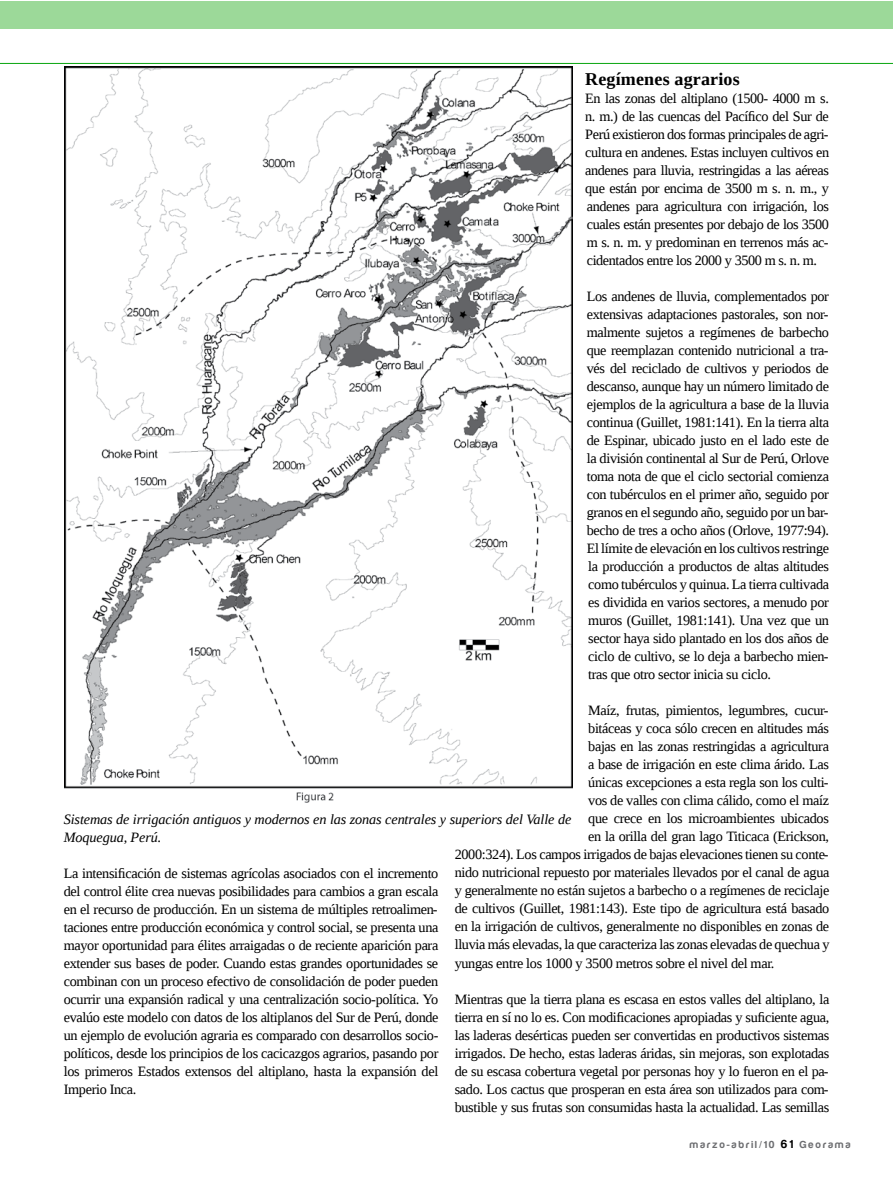
<style>
.page{position:relative;width:893px;height:1187px;background:#fff}
.page>*{position:absolute;margin:0;border:0;box-sizing:border-box;transform-origin:0 0}
.t1{font:700 18px "Liberation Serif";letter-spacing:.01em;color:#000}
.t2{font:14.25px/18px "Liberation Serif";letter-spacing:-.025em;color:#000}
.t3{font:italic 14.25px/18px "Liberation Serif";letter-spacing:-.01em;color:#000}
.t4{font:700 10.5px "Harabara";letter-spacing:.2em;color:#6d6e71}
.s1{font-size:12px;color:#000}
</style>
<div class="page">
<img style="left:64px;top:67px;width:509px;height:735px">
<hr style="left:0;top:63px;width:892px;height:1px;background:#09a60f">
<div style="left:0;top:1px;width:892px;height:28px;background:#9cd999"></div>
<p class="t1" style="left:585px;top:69px;width:156px">Regímenes agrarios</p>
<p class="t2" style="left:585px;top:89px;width:249px">En las zonas del altiplano (1500- 4000 m s. -4#+4L#&amp;,#("$#/0,-/"$#&amp;,(#M"/82/'#&amp;,(#@0)#&amp;,# Perú existieron dos formas principales de agri&shy;cultura en andenes. Estas incluyen cultivos en andenes para lluvia, restringidas a las aéreas que están por encima de 3500 m s. n. m., y andenes para agricultura con irrigación, los cuales están presentes por debajo de los 3500 m s. n. m. y predominan en terrenos más ac&shy;cidentados entre los 2000 y 3500 m s. n. m.</p>
<p class="t2" style="left:587px;top:287px;width:244px;text-align:justify">Los andenes de lluvia, complementados por extensivas adaptaciones pastorales, son nor&shy;malmente sujetos a regímenes de barbecho que reemplazan contenido nutricional a tra&shy;vés del reciclado de cultivos y periodos de descanso, aunque hay un número limitado de ejemplos de la agricultura a base de la lluvia continua (Guillet, 1981:141). En la tierra alta de Espinar, ubicado justo en el lado este de la división continental al Sur de Perú, Orlove toma nota de que el ciclo sectorial comienza con tubérculos en el primer año, seguido por granos en el segundo año, seguido por un bar&shy;becho de tres a ocho años (Orlove, 1977:94).<br>El límite de elevación en los cultivos restringe la producción a productos de altas altitudes como tubérculos y quinua. La tierra cultivada es dividida en varios sectores, a menudo por muros (Guillet, 1981:141). Una vez que un sector haya sido plantado en los dos años de ciclo de cultivo, se lo deja a barbecho mien&shy;tras que otro sector inicia su ciclo.</p>
<p class="t2" style="left:588px;top:701px;width:242px">Maíz, frutas, pimientos, legumbres, cucur-</p>
<p class="t2" style="left:588px;top:719px;width:242px">bitáceas y coca sólo crecen en altitudes más</p>
<p class="t2" style="left:588px;top:737px;width:242px">bajas en las zonas restringidas a agricultura</p>
<p class="t2" style="left:588px;top:755px;width:242px">a base de irrigación en este clima árido. Las</p>
<p class="t2" style="left:588px;top:773px;width:242px">únicas excepciones a esta regla son los culti-</p>
<p class="t2" style="left:588px;top:791px;width:242px">vos de valles con clima cálido, como el maíz</p>
<p class="t2" style="left:588px;top:809px;width:242px">que crece en los microambientes ubicados</p>
<p class="t2" style="left:588px;top:827px;width:242px">en la orilla del gran lago Titicaca (Erickson,</p>
<p class="t2" style="left:455px;top:845px;width:375px">2000:324). Los campos irrigados de bajas elevaciones tienen su conte-</p>
<p class="t2" style="left:455px;top:863px;width:376px">nido nutricional repuesto por materiales llevados por el canal de agua</p>
<p class="t2" style="left:455px;top:881px;width:376px">y generalmente no están sujetos a barbecho o a regímenes de reciclaje</p>
<p class="t2" style="left:455px;top:899px;width:376px">de cultivos (Guillet, 1981:143). Este tipo de agricultura está basado</p>
<p class="t2" style="left:455px;top:917px;width:376px">en la irrigación de cultivos, generalmente no disponibles en zonas de</p>
<p class="t2" style="left:455px;top:935px;width:376px">lluvia más elevadas, la que caracteriza las zonas elevadas de quechua y</p>
<p class="t2" style="left:455px;top:953px;width:321px">yungas entre los 1000 y 3500 metros sobre el nivel del mar.</p>
<p class="t2" style="left:455px;top:989px;width:380px">Mientras que la tierra plana es escasa en estos valles del altiplano, la .%,))"#,-#$8#-'#('#,$4#N'-#+'&amp;%2/"/%'-,$#"9)'9%"&amp;"$#1#$02/%,-.,#"*0":# las laderas desérticas pueden ser convertidas en productivos sistemas irrigados. De hecho, estas laderas áridas, sin mejoras, son explotadas de su escasa cobertura vegetal por personas hoy y lo fueron en el pa&shy;sado. Los cactus que prosperan en esta área son utilizados para com&shy;bustible y sus frutas son consumidas hasta la actualidad. Las semillas</p>
<p class="t3" style="left:64px;top:809px;width:509px">Sistemas de irrigación antiguos y modernos en las zonas centrales y superiors del Valle de<br>Moquegua, Perú.</p>
<p class="t2" style="left:64px;top:863px;width:380px">K"#%-.,-$%2/"/%3-#&amp;,#$%$.,+"$#"*)8/'("$#"$'/%"&amp;'$#/'-#,(#%-/),+,-.'# del control élite crea nuevas posibilidades para cambios a gran escala en el recurso de producción. En un sistema de múltiples retroalimen&shy;taciones entre producción económica y control social, se presenta una mayor oportunidad para élites arraigadas o de reciente aparición para extender sus bases de poder. Cuando estas grandes oportunidades se combinan con un proceso efectivo de consolidación de poder pueden ocurrir una expansión radical y una centralización socio-política. Yo evalúo este modelo con datos de los altiplanos del Sur de Perú, donde un ejemplo de evolución agraria es comparado con desarrollos socio&shy;políticos, desde los principios de los cacicazgos agrarios, pasando por los primeros Estados extensos del altiplano, hasta la expansión del Imperio Inca.</p>
<p class="t4" style="left:690px;top:1138px;width:162px">marzo-abril/10 <span class="s1">61</span> Georama</p>
</div>
